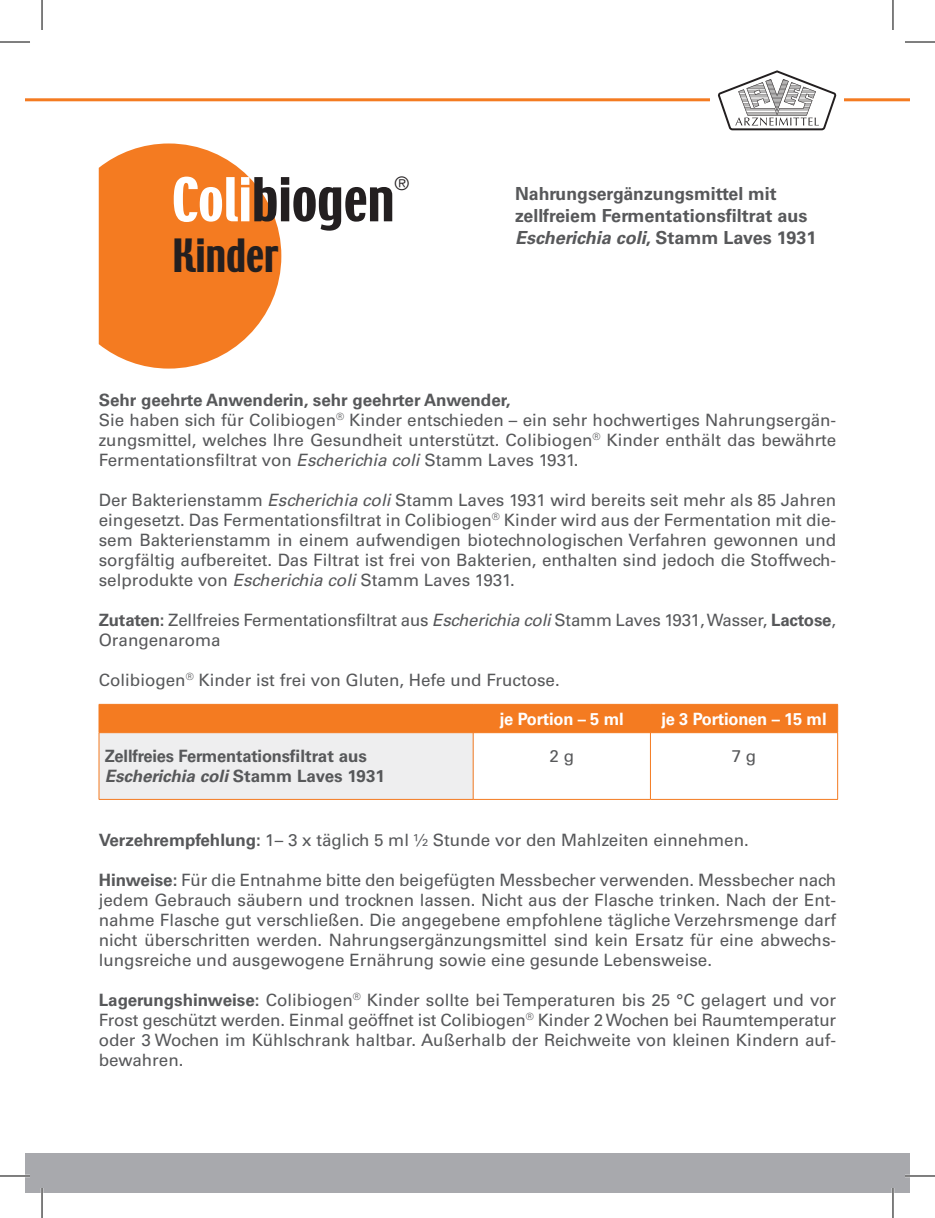
<style>
.page{position:relative;width:935px;height:1218px;background:#fff}
.page>*{position:absolute;margin:0;border:0;box-sizing:border-box;transform-origin:0 0}
.t1{font:53.6px "Techno";color:#231f20}
.t2{font:40.8px "Techno";color:#231f20}
.t3{font:300 18.6px "Univers LT Std";color:#231f20}
.t4{font:700 18px/22px "Univers LT Std";color:#57585a}
.t5{font:17px/20px "Univers LT Std";color:#57585a;text-align:justify}
.t6{font:700 17px/20.4px "Univers LT Std";letter-spacing:-.01em;color:#57585a}
.t7{font:700 17px "Univers LT Std";letter-spacing:-.01em;color:#fff}
.s1{color:#fff}
.s2{font-style:italic}
.s3{font-weight:700}
</style>
<div class="page">
<svg style="left:99px;top:143px;width:182px;height:226px"></svg>
<div style="left:25px;top:1153px;width:884px;height:40px;background:#a8a9ad"></div>
<hr style="left:25px;top:98px;width:884px;height:3px;background:#f47b21">
<div style="left:710px;top:66px;width:133px;height:74px;background:#fff"></div>
<svg style="left:718px;top:70px;width:118px;height:60px"></svg>
<div style="left:99px;top:733px;width:374px;height:66px;background:#eeeeef"></div>
<hr style="left:99px;top:733px;width:1px;height:66px;background:#f47b21">
<hr style="left:99px;top:799px;width:374px;height:1px;background:#f47b21">
<hr style="left:473px;top:733px;width:1px;height:66px;background:#f47b21">
<hr style="left:473px;top:799px;width:177px;height:1px;background:#f47b21">
<div style="left:99px;top:704px;width:739px;height:29px;background:#f47b21"></div>
<hr style="left:650px;top:733px;width:1px;height:66px;background:#f47b21">
<hr style="left:837px;top:733px;width:1px;height:66px;background:#f47b21">
<hr style="left:650px;top:799px;width:187px;height:1px;background:#f47b21">
<hr style="left:0;top:1175px;width:30px;height:2px;background:#fff">
<hr style="left:904px;top:1175px;width:30px;height:2px;background:#fff">
<hr style="left:41px;top:1188px;width:2px;height:30px;background:#fff">
<hr style="left:891px;top:1188px;width:3px;height:30px;background:#fff">
<hr style="left:0;top:42px;width:30px;height:1px;background:#000">
<hr style="left:904px;top:42px;width:30px;height:1px;background:#000">
<hr style="left:0;top:1176px;width:30px;height:1px;background:#000">
<hr style="left:904px;top:1176px;width:30px;height:1px;background:#000">
<hr style="left:42px;top:0;width:1px;height:30px;background:#000">
<hr style="left:42px;top:1188px;width:1px;height:30px;background:#000">
<hr style="left:892px;top:0;width:1px;height:30px;background:#000">
<hr style="left:892px;top:1188px;width:1px;height:30px;background:#000">
<h1 class="t1" style="left:172px;top:163px;width:224px"><span class="s1">Coli</span>biogen</h1>
<p class="t3" style="left:394px;top:172px;width:16px">®</p>
<h2 class="t2" style="left:172px;top:228px;width:108px">Kinder</h2>
<p class="t4" style="left:515px;top:183px;width:303px">Nahrungsergänzungsmittel mit zellfreiem Fermentationsfiltrat aus<br><span class="s2">Escherichia coli</span>, Stamm Laves 1931</p>
<p class="t5" style="left:99px;top:390px;width:739px;text-align:left"><span class="s3">Sehr geehrte Anwenderin, sehr geehrter Anwender,<br></span>Sie haben sich für Colibiogen<sup>®</sup> Kinder entschieden – ein sehr hochwertiges Nahrungsergän&shy;zungsmittel, welches Ihre Gesundheit unterstützt. Colibiogen<sup>®</sup> Kinder enthält das bewährte Fermentationsfiltrat von <span class="s2">Escherichia coli</span> Stamm Laves 1931.</p>
<p class="t5" style="left:99px;top:490px;width:739px">Der Bakterienstamm <span class="s2">Escherichia coli</span> Stamm Laves 1931 wird bereits seit mehr als 85 Jahren eingesetzt. Das Fermentationsfiltrat in Colibiogen<sup>®</sup> Kinder wird aus der Fermentation mit die&shy;sem Bakterienstamm in einem aufwendigen biotechnologischen Verfahren gewonnen und sorgfältig aufbereitet. Das Filtrat ist frei von Bakterien, enthalten sind jedoch die Stoffwech&shy;selprodukte von <span class="s2">Escherichia coli</span> Stamm Laves 1931.</p>
<p class="t5" style="left:99px;top:610px;width:738px"><span class="s3">Zutaten:</span> Zellfreies Fermentationsfiltrat aus <span class="s2">Escherichia coli</span> Stamm Laves 1931, Wasser, <span class="s3">Lactose</span>,<br>Orangenaroma</p>
<p class="t5" style="left:99px;top:670px;width:462px">Colibiogen<sup>®</sup> Kinder ist frei von Gluten, Hefe und Fructose.</p>
<p class="t7" style="left:500px;top:708px;width:125px">je Portion – 5 ml</p>
<p class="t7" style="left:661px;top:708px;width:167px">je 3 Portionen – 15 ml</p>
<p class="t6" style="left:105px;top:746px;width:282px">Zellfreies Fermentationsfiltrat aus<br><span class="s2">Escherichia coli</span> Stamm Laves 1931</p>
<p class="t5" style="left:549px;top:746px;width:26px">2 g</p>
<p class="t5" style="left:731px;top:746px;width:26px">7 g</p>
<p class="t5" style="left:99px;top:830px;width:651px"><span class="s3">Verzehrempfehlung:</span> 1– 3 x täglich 5 ml ½ Stunde vor den Mahlzeiten einnehmen.</p>
<p class="t5" style="left:99px;top:870px;width:739px"><span class="s3">Hinweise:</span> Für die Entnahme bitte den beigefügten Messbecher verwenden. Messbecher nach jedem Gebrauch säubern und trocknen lassen. Nicht aus der Flasche trinken. Nach der Ent&shy;nahme Flasche gut verschließen. Die angegebene empfohlene tägliche Verzehrsmenge darf nicht überschritten werden. Nahrungsergänzungsmittel sind kein Ersatz für eine abwechs&shy;lungsreiche und ausgewogene Ernährung sowie eine gesunde Lebensweise.</p>
<p class="t5" style="left:99px;top:990px;width:739px"><span class="s3">Lagerungshinweise:</span> Colibiogen<sup>®</sup> Kinder sollte bei Temperaturen bis 25 °C gelagert und vor Frost geschützt werden. Einmal geöffnet ist Colibiogen<sup>®</sup> Kinder 2 Wochen bei Raumtemperatur oder 3 Wochen im Kühlschrank haltbar. Außerhalb der Reichweite von kleinen Kindern auf&shy;bewahren.</p>
</div>
